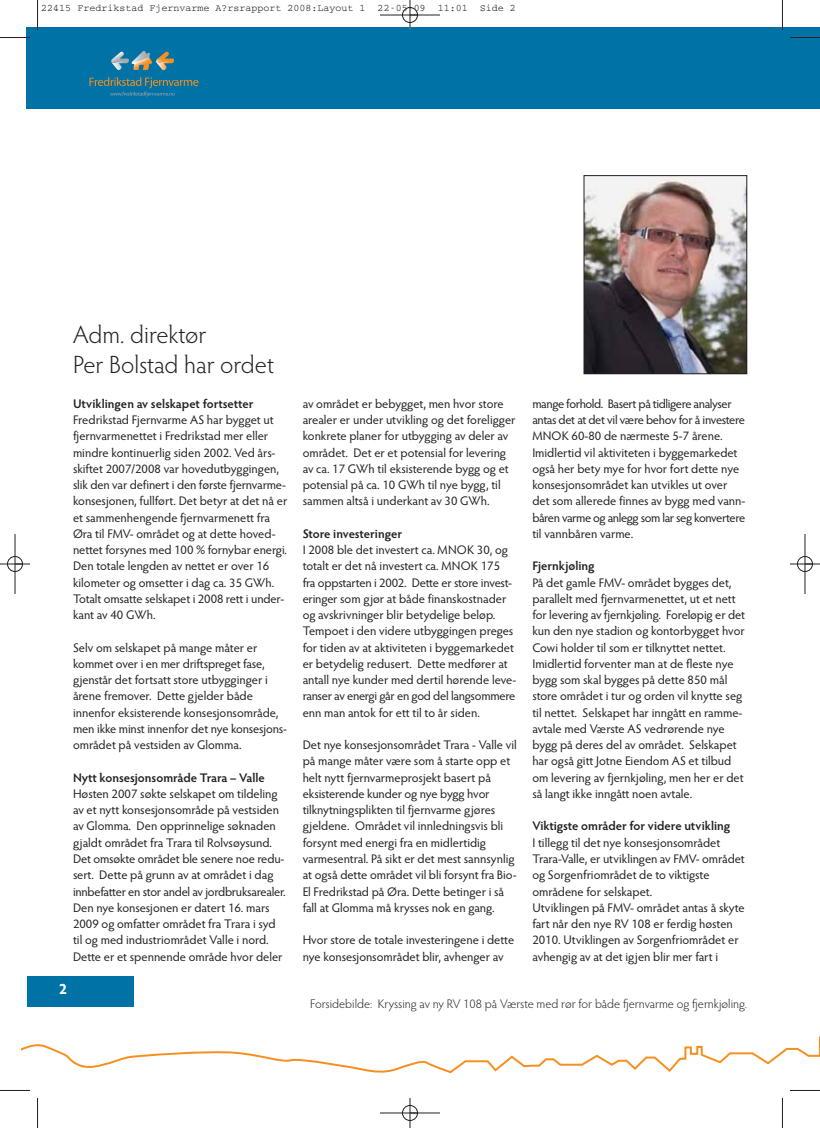
<style>
.page{position:relative;width:820px;height:1128px;background:#fff}
.page>*{position:absolute;margin:0;border:0;box-sizing:border-box;transform-origin:0 0}
.t1{font:300 25px/30px "Hypatia Sans Pro";color:#231f20}
.t2{font:700 15px "Hypatia Sans Pro";color:#fff}
.t3{font:12.5px/16.2px "Hypatia Sans Pro";letter-spacing:-.005em;color:#231f20}
.t4{font:600 12.5px "Hypatia Sans Pro";color:#231f20}
.t5{font:300 12.5px "Hypatia Sans Pro";color:#231f20}
.t6{font:10px "Courier";color:#231f20}
</style>
<div class="page">
<svg style="left:22px;top:996px;width:797px;height:77px"></svg>
<div style="left:27px;top:976px;width:106px;height:30px;background:#0072a6"></div>
<div style="left:27px;top:27px;width:792px;height:81px;background:#0072a6"></div>
<svg style="left:89px;top:50px;width:109px;height:47px"></svg>
<img style="left:585px;top:177px;width:159px;height:195px">
<div style="left:583px;top:175px;width:163px;height:199px;border:1px solid #231f20"></div>
<hr style="left:37px;top:0;width:1px;height:30px;background:#231f20">
<hr style="left:0;top:37px;width:30px;height:1px;background:#231f20">
<hr style="left:781px;top:0;width:1px;height:30px;background:#231f20">
<hr style="left:789px;top:37px;width:30px;height:1px;background:#231f20">
<hr style="left:37px;top:1097px;width:1px;height:30px;background:#231f20">
<hr style="left:0;top:1090px;width:30px;height:1px;background:#231f20">
<hr style="left:781px;top:1097px;width:1px;height:30px;background:#231f20">
<hr style="left:789px;top:1090px;width:30px;height:1px;background:#231f20">
<hr style="left:380px;top:15px;width:60px;height:1px;background:#231f20">
<hr style="left:380px;top:1112px;width:60px;height:1px;background:#231f20">
<hr style="left:15px;top:534px;width:1px;height:60px;background:#231f20">
<hr style="left:804px;top:534px;width:1px;height:60px;background:#231f20">
<hr style="left:409px;top:0;width:1px;height:30px;background:#231f20">
<hr style="left:409px;top:1097px;width:1px;height:30px;background:#231f20">
<hr style="left:0;top:563px;width:30px;height:1px;background:#231f20">
<hr style="left:789px;top:563px;width:30px;height:1px;background:#231f20">
<div style="left:402px;top:7px;width:15px;height:16px;border:1px solid #231f20;border-radius:50%"></div>
<div style="left:402px;top:1105px;width:15px;height:15px;border:1px solid #231f20;border-radius:50%"></div>
<div style="left:7px;top:556px;width:16px;height:15px;border:1px solid #231f20;border-radius:50%"></div>
<div style="left:796px;top:556px;width:16px;height:15px;border:1px solid #231f20;border-radius:50%"></div>
<p class="t6" style="left:41px;top:5px;width:475px">22415 Fredrikstad Fjernvarme A?rsrapport 2008:Layout 1 22-05-09 11:01 Side 2</p>
<h1 class="t1" style="left:73px;top:321px;width:202px">Adm. direktør<br>Per Bolstad har ordet</h1>
<p class="t4" style="left:73px;top:397px;width:182px">Utviklingen av selskapet fortsetter</p>
<p class="t3" style="left:73px;top:412px;width:216px">Fredrikstad Fjernvarme AS har bygget ut fjernvarmenettet i Fredrikstad mer eller mindre kontinuerlig siden 2002. Ved års&shy;skiftet 2007/2008 var hovedutbyggingen, slik den var definert i den første fjernvarme&shy;konsesjonen, fullført. Det betyr at det nå er et sammenhengende fjernvarmenett fra Øra til FMV- området og at dette hoved&shy;nettet forsynes med 100 % fornybar energi.<br>Den totale lengden av nettet er over 16 kilometer og omsetter i dag ca. 35 GWh.<br>Totalt omsatte selskapet i 2008 rett i under&shy;kant av 40 GWh.</p>
<p class="t3" style="left:73px;top:639px;width:215px">Selv om selskapet på mange måter er kommet over i en mer driftspreget fase, gjenstår det fortsatt store utbygginger i årene fremover. Dette gjelder både innenfor eksisterende konsesjonsområde, men ikke minst innenfor det nye konsesjons&shy;området på vestsiden av Glomma.</p>
<p class="t4" style="left:73px;top:771px;width:193px">Nytt konsesjonsområde Trara – Valle</p>
<p class="t3" style="left:73px;top:786px;width:214px">Høsten 2007 søkte selskapet om tildeling av et nytt konsesjonsområde på vestsiden av Glomma. Den opprinnelige søknaden gjaldt området fra Trara til Rolvsøysund.<br>Det omsøkte området ble senere noe redu&shy;sert. Dette på grunn av at området i dag innbefatter en stor andel av jordbruksarealer.<br>Den nye konsesjonen er datert 16. mars 2009 og omfatter området fra Trara i syd til og med industriområdet Valle i nord.<br>Dette er et spennende område hvor deler</p>
<p class="t2" style="left:59px;top:980px;width:10px">2</p>
<p class="t3" style="left:302px;top:396px;width:214px">av området er bebygget, men hvor store arealer er under utvikling og det foreligger konkrete planer for utbygging av deler av området. Det er et potensial for levering av ca. 17 GWh til eksisterende bygg og et potensial på ca. 10 GWh til nye bygg, til sammen altså i underkant av 30 GWh.</p>
<p class="t4" style="left:302px;top:527px;width:101px">Store investeringer</p>
<p class="t3" style="left:302px;top:542px;width:215px">I 2008 ble det investert ca. MNOK 30, og totalt er det nå investert ca. MNOK 175<br>fra oppstarten i 2002. Dette er store invest&shy;eringer som gjør at både finanskostnader og avskrivninger blir betydelige beløp.<br>Tempoet i den videre utbyggingen preges for tiden av at aktiviteten i byggemarkedet er betydelig redusert. Dette medfører at antall nye kunder med dertil hørende leve&shy;ranser av energi går en god del langsommere enn man antok for ett til to år siden.</p>
<p class="t3" style="left:302px;top:737px;width:216px">Det nye konsesjonsområdet Trara - Valle vil på mange måter være som å starte opp et helt nytt fjernvarmeprosjekt basert på eksisterende kunder og nye bygg hvor tilknytningsplikten til fjernvarme gjøres gjeldene. Området vil innledningsvis bli forsynt med energi fra en midlertidig varmesentral. På sikt er det mest sannsynlig at også dette området vil bli forsynt fra Bio-El Fredrikstad på Øra. Dette betinger i så fall at Glomma må krysses nok en gang.</p>
<p class="t3" style="left:302px;top:932px;width:213px">Hvor store de totale investeringene i dette nye konsesjonsområdet blir, avhenger av</p>
<p class="t3" style="left:532px;top:396px;width:214px">mange forhold. Basert på tidligere analyser antas det at det vil være behov for å investere MNOK 60-80 de nærmeste 5-7 årene.<br>Imidlertid vil aktiviteten i byggemarkedet også her bety mye for hvor fort dette nye konsesjonsområdet kan utvikles ut over det som allerede finnes av bygg med vann&shy;båren varme og anlegg som lar seg konvertere til vannbåren varme.</p>
<p class="t4" style="left:532px;top:559px;width:64px">Fjernkjøling</p>
<p class="t3" style="left:532px;top:574px;width:214px">På det gamle FMV- området bygges det, parallelt med fjernvarmenettet, ut et nett for levering av fjernkjøling. Foreløpig er det kun den nye stadion og kontorbygget hvor Cowi holder til som er tilknyttet nettet.<br>Imidlertid forventer man at de fleste nye bygg som skal bygges på dette 850 mål store området i tur og orden vil knytte seg til nettet. Selskapet har inngått en ramme&shy;avtale med Værste AS vedrørende nye bygg på deres del av området. Selskapet har også gitt Jotne Eiendom AS et tilbud om levering av fjernkjøling, men her er det så langt ikke inngått noen avtale.</p>
<p class="t4" style="left:532px;top:819px;width:199px">Viktigste områder for videre utvikling</p>
<p class="t3" style="left:532px;top:834px;width:214px">I tillegg til det nye konsesjonsområdet Trara-Valle, er utviklingen av FMV- området og Sorgenfriområdet de to viktigste områdene for selskapet.<br>Utviklingen på FMV- området antas å skyte fart når den nye RV 108 er ferdig høsten 2010. Utviklingen av Sorgenfriområdet er avhengig av at det igjen blir mer fart i</p>
<p class="t5" style="left:310px;top:997px;width:438px">Forsidebilde: Kryssing av ny RV 108 på Værste med rør for både fjernvarme og fjernkjøling.</p>
</div>
